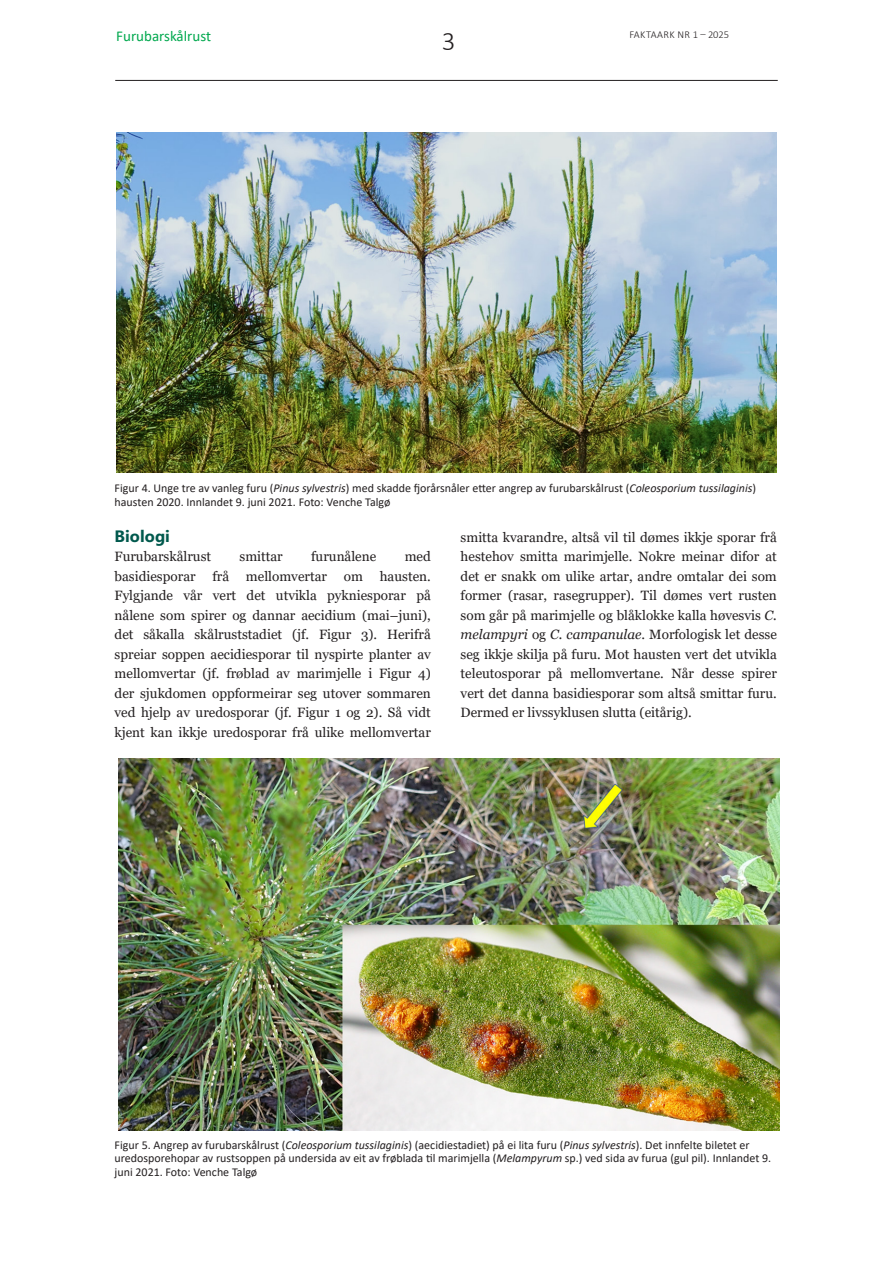
<style>
.page{position:relative;width:893px;height:1263px;background:#fff}
.page>*{position:absolute;margin:0;border:0;box-sizing:border-box;transform-origin:0 0}
.t1{font:300 27px "Calibri";color:#231f20}
.BOK_Mellomtittel_1{font:700 16.5px "Microsoft Phags Pa";letter-spacing:.005em;color:#00594d}
.t2{font:15px "Calibri";color:#00a84e}
.BOK_Brødtekst{font:13.5px/19.5px "Georgia";color:#231f20;text-align:justify}
.BOK_Bildetekst{font:12px/13.5px "Calibri";color:#231f20}
.t3{font:300 10.5px "Calibri";letter-spacing:.04em;color:#231f20}
.s1{font-style:italic}
</style>
<div class="page">
<hr style="left:115px;top:80px;width:663px;height:1px;background:#231f20">
<img style="left:116px;top:132px;width:661px;height:340px">
<img style="left:118px;top:759px;width:661px;height:371px">
<p class="t2" style="left:116px;top:26px;width:96px">Furubarskålrust</p>
<p class="t3" style="left:629px;top:28px;width:101px">FAKTAARK NR 1 – 2025</p>
<h1 class="t1" style="left:442px;top:24px;width:15px">3</h1>
<p class="BOK_Bildetekst" style="left:115px;top:481px;width:643px">Figur 4. Unge tre av vanleg furu (<span class="s1">Pinus sylvestris</span>) med skadde fjorårsnåler etter angrep av furubarskålrust (<span class="s1">Coleosporium tussilaginis</span>) hausten 2020. Innlandet 9. juni 2021. Foto: Venche Talgø</p>
<p class="BOK_Mellomtittel_1" style="left:115px;top:524px;width:57px">Biologi</p>
<p class="BOK_Brødtekst" style="left:115px;top:547px;width:98px">Furubarskålrust</p>
<p class="BOK_Brødtekst" style="left:240px;top:547px;width:45px">smittar</p>
<p class="BOK_Brødtekst" style="left:311px;top:547px;width:67px">furunålene</p>
<p class="BOK_Brødtekst" style="left:115px;top:547px;width:318px;text-indent:290px">med basidiesporar frå mellomvertar om hausten.<br>Fylgjande vår vert det utvikla pykniesporar på nålene som spirer og dannar aecidium (mai–juni), det såkalla skålruststadiet (jf. Figur 3). Herifrå spreiar soppen aecidiesporar til nyspirte planter av mellomvertar (jf. frøblad av marimjelle i Figur 4) der sjukdomen oppformeirar seg utover sommaren ved hjelp av uredosporar (jf. Figur 1 og 2). Så vidt kjent kan ikkje uredosporar frå ulike mellomvertar</p>
<p class="BOK_Brødtekst" style="left:461px;top:527px;width:318px">smitta kvarandre, altså vil til dømes ikkje sporar frå hestehov smitta marimjelle. Nokre meinar difor at det er snakk om ulike artar, andre omtalar dei som former (rasar, rasegrupper). Til dømes vert rusten som går på marimjelle og blåklokke kalla høvesvis <span class="s1">C. melampyri</span> og <span class="s1">C. campanulae</span>. Morfologisk let desse seg ikkje skilja på furu. Mot hausten vert det utvikla teleutosporar på mellomvertane. Når desse spirer vert det danna basidiesporar som altså smittar furu.<br>Dermed er livssyklusen slutta (eitårig).</p>
<p class="BOK_Bildetekst" style="left:115px;top:1137px;width:658px">Figur 5. Angrep av furubarskålrust (<span class="s1">Coleosporium tussilaginis</span>) (aecidiestadiet) på ei lita furu (<span class="s1">Pinus sylvestris</span>). Det innfelte biletet er uredosporehopar av rustsoppen på undersida av eit av frøblada til marimjella (<span class="s1">Melampyrum</span> sp.) ved sida av furua (gul pil). Innlandet 9. juni 2021. Foto: Venche Talgø</p>
</div>
